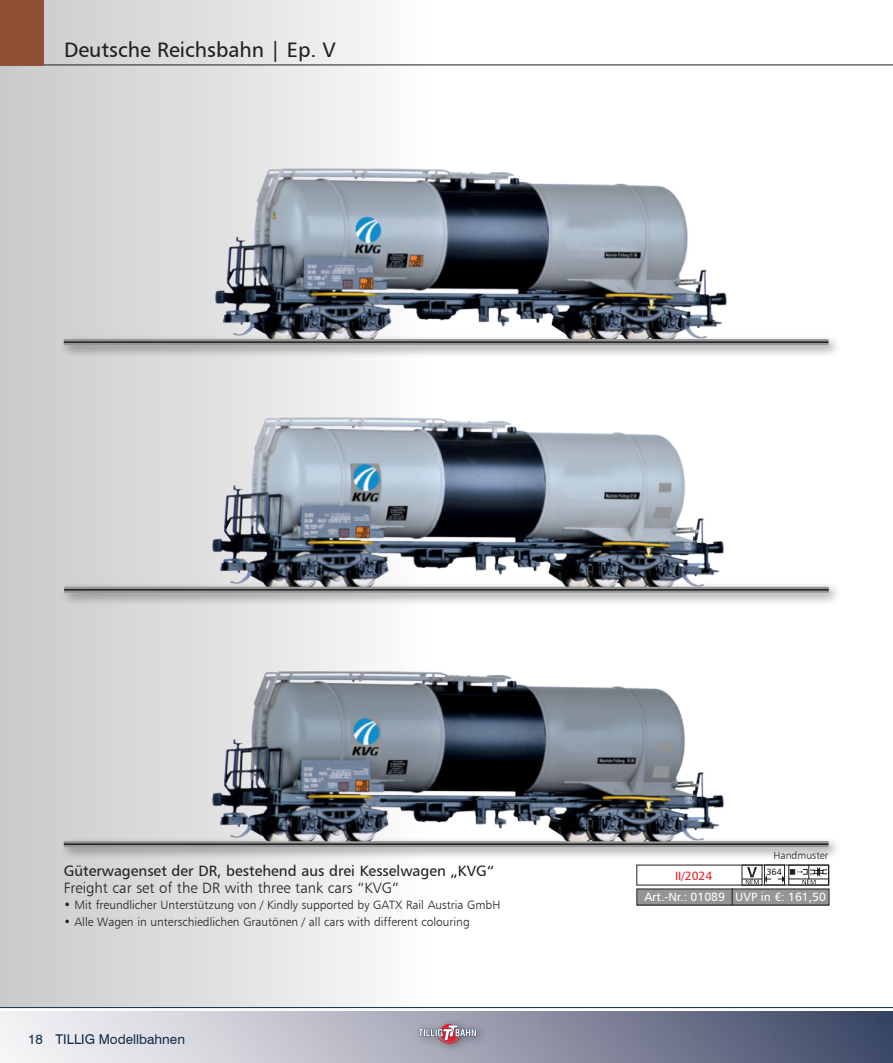
<style>
.page{position:relative;width:893px;height:1063px;background:#fff}
.page>*{position:absolute;margin:0;border:0;box-sizing:border-box;transform-origin:0 0}
.t1{font:21px "Humanist 777 BT Roman B";color:#221f1f}
.t2{font:15px "Humanist 777 BT Roman B";color:#221f1f}
.t3{font:15px "Humanist 777 BT Light B";color:#221f1f}
.t4{font:13.5px "Swiss 721 BT";color:#0f2c4e}
.t5{font:12px "Humanist 777 BT Light B";color:#221f1f}
.t6{font:12px "Humanist 777 BT Roman B";color:#fff}
.t7{font:12px "Humanist 777 BT Roman B";color:#ed1c24}
.t8{font:10.5px "Humanist 777 BT Light B";color:#221f1f}
.t9{font:9px "Humanist 777 BT Roman B";color:#221f1f}
</style>
<div class="page">
<img style="left:0;top:0;width:893px;height:1007px">
<img style="left:0;top:1011px;width:893px;height:52px">
<hr style="left:0;top:1007px;width:893px;height:1px;background:#0f2c4e">
<div style="left:412px;top:1017px;width:75px;height:38px;background:#221f1f;opacity:.5"></div>
<svg style="left:418px;top:1024px;width:58px;height:20px"></svg>
<hr style="left:0;top:64px;width:893px;height:1px;background:#221f1f">
<img style="left:173px;top:389px;width:574px;height:224px">
<img style="left:213px;top:141px;width:515px;height:224px">
<div style="left:0;top:0;width:43px;height:65px;background:#914f33"></div>
<div style="left:637px;top:889px;width:96px;height:16px;background:#939597"></div>
<div style="left:732px;top:889px;width:97px;height:16px;background:#939597"></div>
<div style="left:742px;top:865px;width:20px;height:20px;border:1px solid #221f1f"></div>
<div style="left:764px;top:865px;width:21px;height:20px;border:1px solid #221f1f"></div>
<svg style="left:742px;top:867px;width:29px;height:17px"></svg>
<svg style="left:778px;top:876px;width:6px;height:5px"></svg>
<div style="left:789px;top:865px;width:40px;height:20px;border:1px solid #221f1f"></div>
<svg style="left:790px;top:865px;width:38px;height:19px"></svg>
<hr style="left:789px;top:879px;width:40px;height:1px;background:#221f1f">
<div style="left:59px;top:836px;width:783px;height:25px;background:#221f1f;opacity:.5"></div>
<div style="left:64px;top:841px;width:764px;height:6px;background:#939597"></div>
<hr style="left:64px;top:843px;width:764px;height:2px;background:#221f1f">
<div style="left:59px;top:582px;width:783px;height:24px;background:#221f1f;opacity:.5"></div>
<div style="left:64px;top:587px;width:765px;height:6px;background:#939597"></div>
<hr style="left:64px;top:589px;width:765px;height:2px;background:#221f1f">
<div style="left:59px;top:334px;width:783px;height:25px;background:#221f1f;opacity:.5"></div>
<div style="left:64px;top:339px;width:764px;height:6px;background:#939597"></div>
<hr style="left:64px;top:341px;width:764px;height:2px;background:#221f1f">
<img style="left:173px;top:643px;width:574px;height:224px">
<h1 class="t1" style="left:64px;top:37px;width:273px">Deutsche Reichsbahn | Ep. V</h1>
<p class="t2" style="left:64px;top:862px;width:432px">Güterwagenset der DR, bestehend aus drei Kesselwagen „KVG“</p>
<p class="t3" style="left:64px;top:878px;width:337px">Freight car set of the DR with three tank cars “KVG”</p>
<p class="t5" style="left:64px;top:898px;width:438px">• Mit freundlicher Unterstützung von / Kindly supported by GATX Rail Austria GmbH</p>
<p class="t5" style="left:64px;top:914px;width:407px">• Alle Wagen in unterschiedlichen Grautönen / all cars with different colouring</p>
<p class="t4" style="left:28px;top:1031px;width:159px">18 TILLIG Modellbahnen</p>
<p class="t8" style="left:773px;top:851px;width:56px">Handmuster</p>
<p class="t7" style="left:675px;top:868px;width:39px">II/2024</p>
<p class="t9" style="left:766px;top:869px;width:17px">364</p>
<p class="t6" style="left:644px;top:890px;width:183px">Art.-Nr.: 01089 UVP in €: 161,50</p>
</div>
